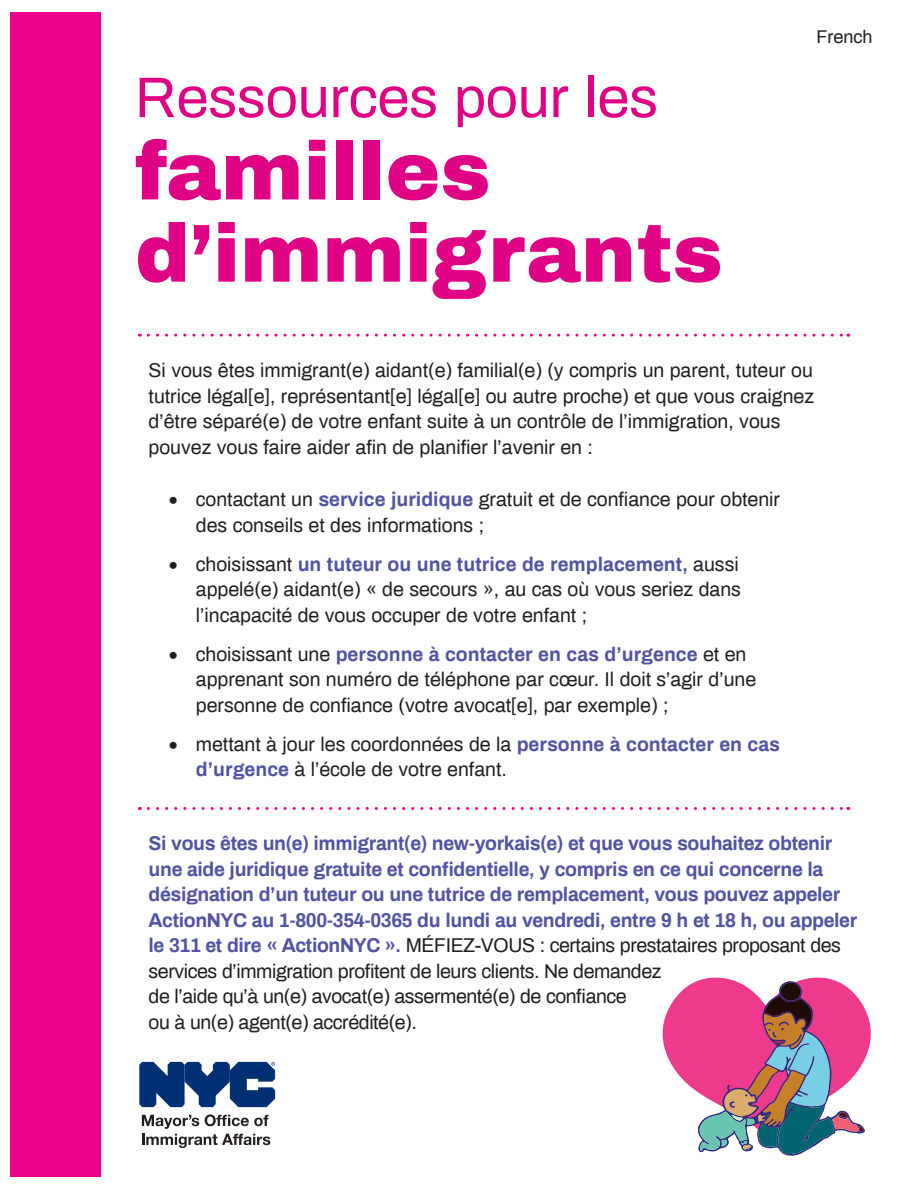
<style>
.page{position:relative;width:918px;height:1188px;background:#fff}
.page>*{position:absolute;margin:0;border:0;box-sizing:border-box;transform-origin:0 0}
.Page_Title{font:900 82.2px/82.2px "Archivo";color:#df0284}
.Page_Title-2{font:57.3px "Archivo";color:#df0284}
.List_Paragraph{font:19.5px/25.5px "Archivo";color:#231f20}
.t1{font:700 19.5px/25.5px "Archivo";letter-spacing:-.02em;color:#5154a3}
.t2{font:18px "Archivo";color:#231f20}
.s1{font-weight:700;color:#5154a3}
.s2{font-weight:400;color:#231f20}
</style>
<div class="page">
<svg style="left:142px;top:1114px;width:128px;height:34px"></svg>
<svg style="left:139px;top:1062px;width:136px;height:45px"></svg>
<svg style="left:662px;top:977px;width:209px;height:179px"></svg>
<div style="left:10px;top:12px;width:91px;height:1164px;background:#ed028c"></div>
<svg style="left:148px;top:807px;width:701px;height:3px"></svg>
<svg style="left:148px;top:334px;width:701px;height:3px"></svg>
<p class="Page_Title-2" style="left:135px;top:58px;width:524px">Ressources pour les</p>
<p class="Page_Title" style="left:135px;top:130px;width:589px">familles d’immigrants</p>
<p class="t2" style="left:817px;top:25px;width:58px">French</p>
<p class="List_Paragraph" style="left:149px;top:357px;width:667px">Si vous êtes immigrant(e) aidant(e) familial(e) (y compris un parent, tuteur ou tutrice légal[e], représentant[e] légal[e] ou autre proche) et que vous craignez d’être séparé(e) de votre enfant suite à un contrôle de l’immigration, vous pouvez vous faire aider afin de planifier l’avenir en :</p>
<p class="List_Paragraph" style="left:196px;top:486px;width:586px;text-indent:-27px">• contactant un <span class="s1">service juridique</span> gratuit et de confiance pour obtenir des conseils et des informations ;</p>
<p class="List_Paragraph" style="left:196px;top:550px;width:547px;text-align:justify;text-indent:-27px">• choisissant <span class="s1">un tuteur ou une tutrice de remplacement,</span> aussi appelé(e) aidant(e) « de secours », au cas où vous seriez dans l’incapacité de vous occuper de votre enfant ;</p>
<p class="List_Paragraph" style="left:196px;top:640px;width:562px;text-indent:-27px">• choisissant une <span class="s1">personne à contacter en cas d’urgence</span> et en apprenant son numéro de téléphone par cœur. Il doit s’agir d’une personne de confiance (votre avocat[e], par exemple) ;</p>
<p class="List_Paragraph" style="left:196px;top:730px;width:586px;text-indent:-27px">• mettant à jour les coordonnées de la <span class="s1">personne à contacter en cas d’urgence</span> à l’école de votre enfant.</p>
<p class="t1" style="left:149px;top:831px;width:710px">Si vous êtes un(e) immigrant(e) new-yorkais(e) et que vous souhaitez obtenir une aide juridique gratuite et confidentielle, y compris en ce qui concerne la désignation d’un tuteur ou une tutrice de remplacement, vous pouvez appeler ActionNYC au 1-800-354-0365 du lundi au vendredi, entre 9 h et 18 h, ou appeler le 311 et dire « ActionNYC ». <span class="s2">MÉFIEZ-VOUS : certains prestataires proposant des services d’immigration profitent de leurs clients. Ne demandez<br>de l’aide qu’à un(e) avocat(e) assermenté(e) de confiance<br>ou à un(e) agent(e) accrédité(e).</span></p>
</div>
